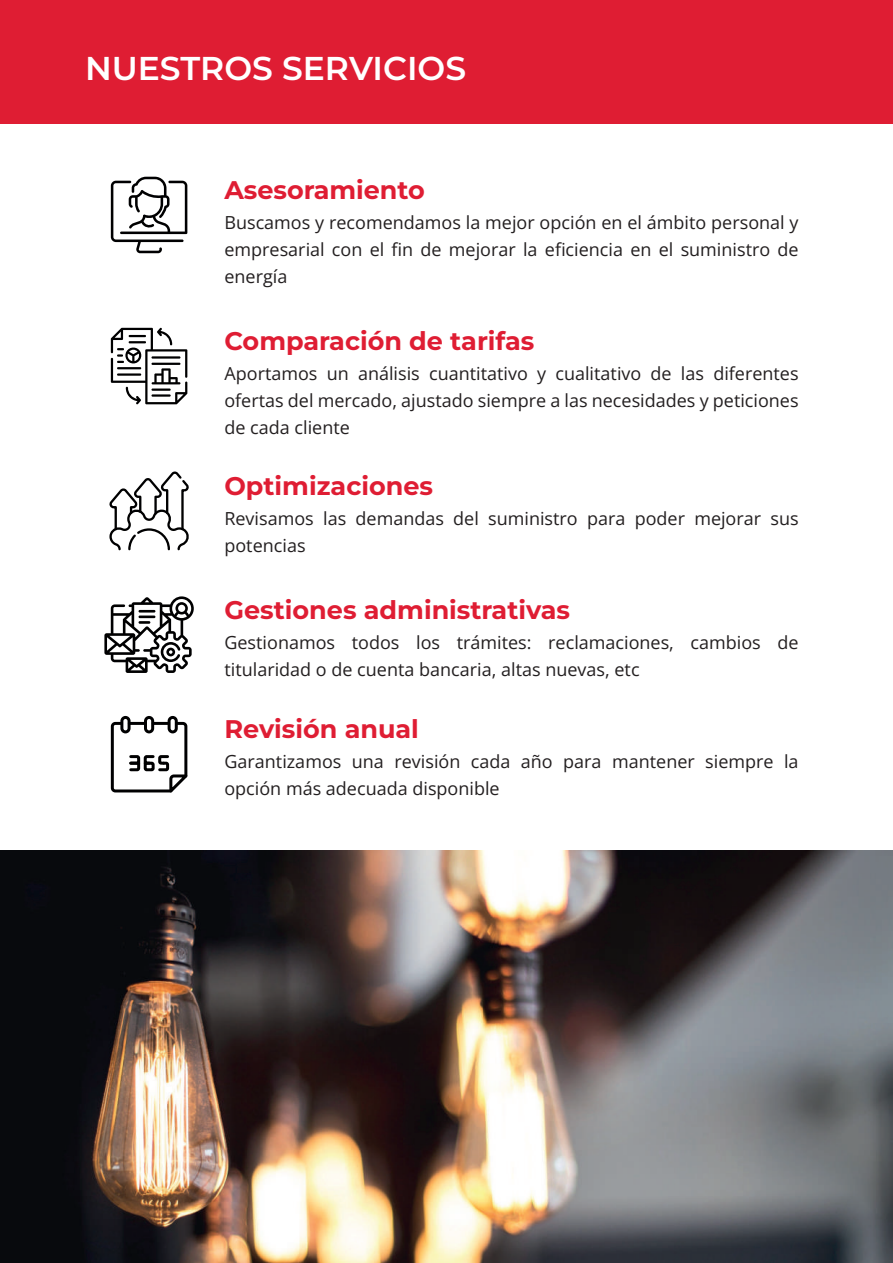
<style>
.page{position:relative;width:893px;height:1263px;background:#fff}
.page>*{position:absolute;margin:0;border:0;box-sizing:border-box;transform-origin:0 0}
.t1{font:600 33px "Montserrat";color:#fff}
.t2{font:700 25.5px "Montserrat";color:#df1d33}
.t3{font:18px/27px "Open Sans";color:#231f20}
</style>
<div class="page">
<img style="left:0;top:850px;width:893px;height:413px">
<div style="left:0;top:0;width:893px;height:123px;background:#df1d33"></div>
<svg style="left:111px;top:327px;width:76px;height:77px"></svg>
<svg style="left:109px;top:471px;width:80px;height:80px"></svg>
<svg style="left:104px;top:596px;width:90px;height:77px"></svg>
<div style="left:120px;top:716px;width:11px;height:17px;border:3px solid #000001;border-radius:4px"></div>
<div style="left:144px;top:716px;width:10px;height:17px;border:3px solid #000001;border-radius:4px"></div>
<div style="left:168px;top:716px;width:10px;height:17px;border:3px solid #000001;border-radius:4px"></div>
<svg style="left:111px;top:720px;width:76px;height:72px"></svg>
<svg style="left:111px;top:177px;width:76px;height:76px"></svg>
<h1 class="t1" style="left:85px;top:46px;width:383px">NUESTROS SERVICIOS</h1>
<h2 class="t2" style="left:224px;top:173px;width:202px">Asesoramiento</h2>
<p class="t3" style="left:224px;top:209px;width:576px;text-align:justify">Buscamos y recomendamos la mejor opción en el ámbito personal y empresarial con el fin de mejorar la eficiencia en el suministro de energía</p>
<h2 class="t2" style="left:224px;top:324px;width:312px">Comparación de tarifas</h2>
<p class="t3" style="left:224px;top:360px;width:576px;text-align:justify">Aportamos un análisis cuantitativo y cualitativo de las diferentes ofertas del mercado, ajustado siempre a las necesidades y peticiones de cada cliente</p>
<h2 class="t2" style="left:224px;top:469px;width:210px">Optimizaciones</h2>
<p class="t3" style="left:224px;top:505px;width:576px">Revisamos las demandas del suministro para poder mejorar sus potencias</p>
<h2 class="t2" style="left:224px;top:593px;width:347px">Gestiones administrativas</h2>
<p class="t3" style="left:224px;top:628px;width:576px">Gestionamos todos los trámites: reclamaciones, cambios de titularidad o de cuenta bancaria, altas nuevas, etc</p>
<h2 class="t2" style="left:224px;top:712px;width:196px">Revisión anual</h2>
<p class="t3" style="left:224px;top:748px;width:576px">Garantizamos una revisión cada año para mantener siempre la opción más adecuada disponible</p>
</div>
